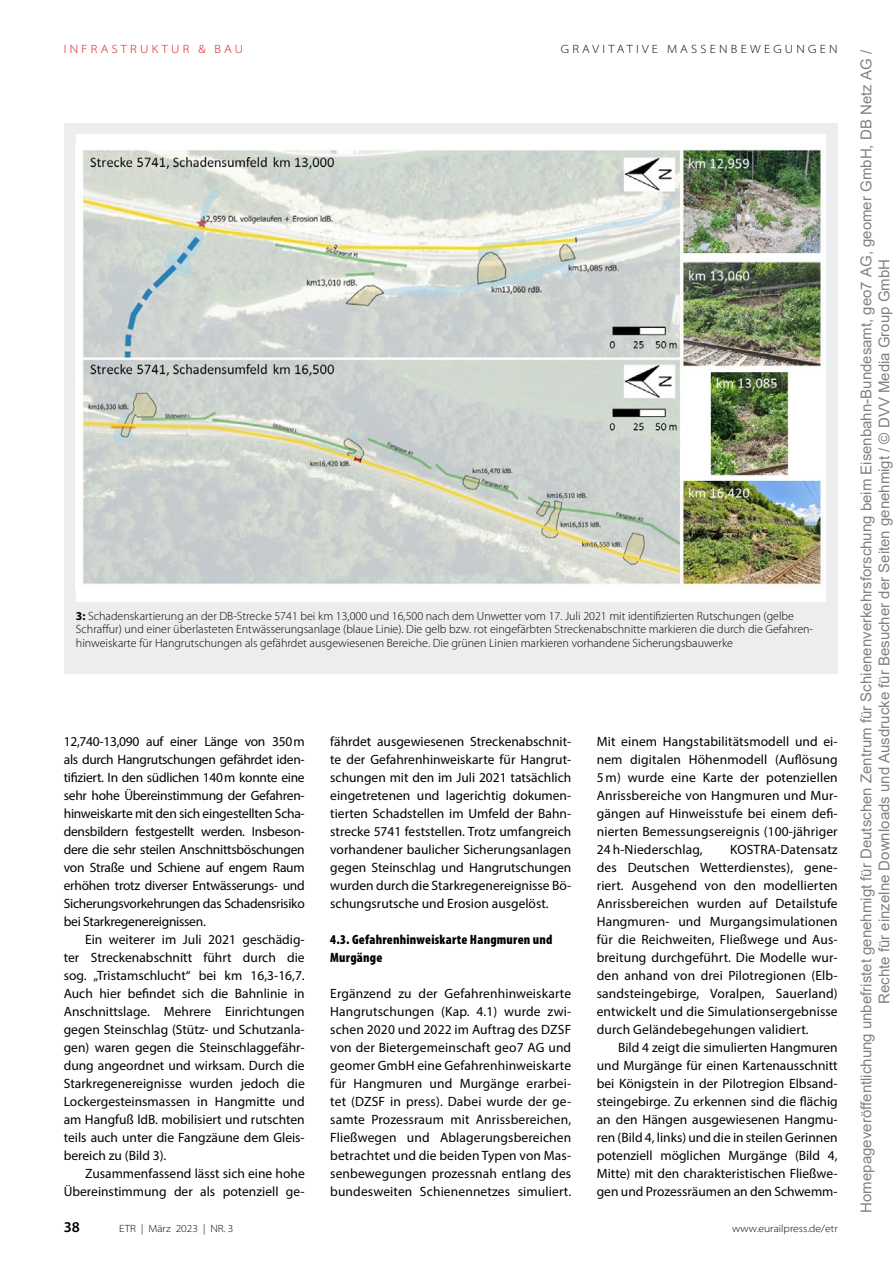
<style>
.page{position:relative;width:893px;height:1263px;background:#fff}
.page>*{position:absolute;margin:0;border:0;box-sizing:border-box;transform-origin:0 0}
.t1{font:15px/18px "Arial";color:rgb(0 0 0/.5);text-align:center}
.t2{font:600 15px "Myriad Pro";color:#000}
.t3{font:13.5px/18px "Myriad Pro";color:#000;text-align:justify}
.t4{font:900 condensed 13.5px/18px "Myriad Pro";letter-spacing:.015em;color:#000}
.t5{font:300 12px/13.5px "Myriad Pro";color:#000}
.t6{font:300 semi-expanded 12px "Myriad Pro";letter-spacing:.27em;color:#000}
.t7{font:300 semi-expanded 12px "Myriad Pro";letter-spacing:.27em;color:#e30613}
.t8{font:300 semi-expanded 10.5px "Myriad Pro";color:#000}
.s1{font-weight:700}
</style>
<div class="page">
<div style="left:64px;top:123px;width:774px;height:551px;background:#ecedee"></div>
<div style="left:76px;top:134px;width:749px;height:468px;background:#fff"></div>
<img style="left:82px;top:149px;width:742px;height:436px">
<p class="t7" style="left:64px;top:42px;width:181px">INFRASTRUKTUR &amp; BAU</p>
<p class="t6" style="left:561px;top:42px;width:278px">GRAVITATIVE MASSENBEWEGUNGEN</p>
<p class="t5" style="left:76px;top:609px;width:739px"><span class="s1">3:</span> Schadenskartierung an der DB-Strecke 5741 bei km 13,000 und 16,500 nach dem Unwetter vom 17. Juli 2021 mit identifizierten Rutschungen (gelbe<br>Schraffur) und einer überlasteten Entwässerungsanlage (blaue Linie). Die gelb bzw. rot eingefärbten Streckenabschnitte markieren die durch die Gefahren&shy;hinweiskarte für Hangrutschungen als gefährdet ausgewiesenen Bereiche. Die grünen Linien markieren vorhandene Sicherungsbauwerke</p>
<p class="t3" style="left:64px;top:732px;width:242px">12,740-13,090 auf einer Länge von 350m als durch Hangrutschungen gefährdet iden&shy;tifiziert. In den südlichen 140m konnte eine sehr hohe Übereinstimmung der Gefahren&shy;hinweiskarte mit den sich eingestellten Scha&shy;densbildern festgestellt werden. Insbeson&shy;dere die sehr steilen Anschnittsböschungen von Straße und Schiene auf engem Raum erhöhen trotz diverser Entwässerungs- und Sicherungsvorkehrungen das Schadensrisiko bei Starkregenereignissen.</p>
<p class="t3" style="left:64px;top:930px;width:242px;text-indent:21px">Ein weiterer im Juli 2021 geschädig&shy;ter Streckenabschnitt führt durch die sog. „Tristamschlucht“ bei km 16,3-16,7.<br>Auch hier befindet sich die Bahnlinie in Anschnittslage. Mehrere Einrichtungen gegen Steinschlag (Stütz- und Schutzanla&shy;gen) waren gegen die Steinschlaggefähr&shy;dung angeordnet und wirksam. Durch die Starkregenereignisse wurden jedoch die Lockergesteinsmassen in Hangmitte und am Hangfuß ldB. mobilisiert und rutschten teils auch unter die Fangzäune dem Gleis&shy;bereich zu (Bild 3).</p>
<p class="t3" style="left:64px;top:1164px;width:242px;text-align:right">Zusammenfassend lässt sich eine hohe<br>Übereinstimmung der als potenziell ge-</p>
<p class="t3" style="left:330px;top:732px;width:242px">fährdet ausgewiesenen Streckenabschnit&shy;te der Gefahrenhinweiskarte für Hangrut&shy;schungen mit den im Juli 2021 tatsächlich eingetretenen und lagerichtig dokumen&shy;tierten Schadstellen im Umfeld der Bahn&shy;strecke 5741 feststellen. Trotz umfangreich vorhandener baulicher Sicherungsanlagen gegen Steinschlag und Hangrutschungen wurden durch die Starkregenereignisse Bö&shy;schungsrutsche und Erosion ausgelöst.</p>
<p class="t4" style="left:330px;top:930px;width:224px">4.3. Gefahrenhinweiskarte Hangmuren und<br>Murgänge</p>
<p class="t3" style="left:330px;top:984px;width:242px">Ergänzend zu der Gefahrenhinweiskarte Hangrutschungen (Kap. 4.1) wurde zwi&shy;schen 2020 und 2022 im Auftrag des DZSF von der Bietergemeinschaft geo7 AG und geomer GmbH eine Gefahrenhinweiskarte für Hangmuren und Murgänge erarbei&shy;tet (DZSF in press). Dabei wurde der ge&shy;samte Prozessraum mit Anrissbereichen, Fließwegen und Ablagerungsbereichen betrachtet und die beiden Typen von Mas&shy;senbewegungen prozessnah entlang des bundesweiten Schienennetzes simuliert.</p>
<p class="t3" style="left:597px;top:732px;width:242px">Mit einem Hangstabilitätsmodell und ei&shy;nem digitalen Höhenmodell (Auflösung 5 m) wurde eine Karte der potenziellen Anrissbereiche von Hangmuren und Mur&shy;gängen auf Hinweisstufe bei einem defi&shy;nierten Bemessungsereignis (100-jähriger 24 h-Niederschlag,</p>
<p class="t3" style="left:597px;top:840px;width:242px;text-indent:133px">KOSTRA-Datensatz des Deutschen Wetterdienstes), gene&shy;riert. Ausgehend von den modellierten Anrissbereichen wurden auf Detailstufe Hangmuren- und Murgangsimulationen für die Reichweiten, Fließwege und Aus&shy;breitung durchgeführt. Die Modelle wur&shy;den anhand von drei Pilotregionen (Elb&shy;sandsteingebirge, Voralpen, Sauerland) entwickelt und die Simulationsergebnisse durch Geländebegehungen validiert.</p>
<p class="t3" style="left:597px;top:1038px;width:242px;text-indent:21px">Bild 4 zeigt die simulierten Hangmuren und Murgänge für einen Kartenausschnitt bei Königstein in der Pilotregion Elbsand&shy;steingebirge. Zu erkennen sind die flächig an den Hängen ausgewiesenen Hangmu&shy;ren (Bild 4, links) und die in steilen Gerinnen potenziell möglichen Murgänge (Bild 4, Mitte) mit den charakteristischen Fließwe&shy;gen und Prozessräumen an den Schwemm-</p>
<p class="t2" style="left:64px;top:1217px;width:18px">38</p>
<p class="t8" style="left:119px;top:1222px;width:116px">ETR | März 2023 | NR. 3</p>
<p class="t8" style="left:732px;top:1222px;width:107px">www.eurailpress.de/etr</p>
<p class="t1" style="left:857px;top:1213px;width:1164px;rotate:-90deg">Homepageveröffentlichung unbefristet genehmigt für Deutschen Zentrum für Schienenverkehrsforschung beim Eisenbahn-Bundesamt, geo7 AG, geomer GmbH, DB Netz AG /<br>Rechte für einzelne Downloads und Ausdrucke für Besucher der Seiten genehmigt / © DVV Media Group GmbH</p>
</div>
